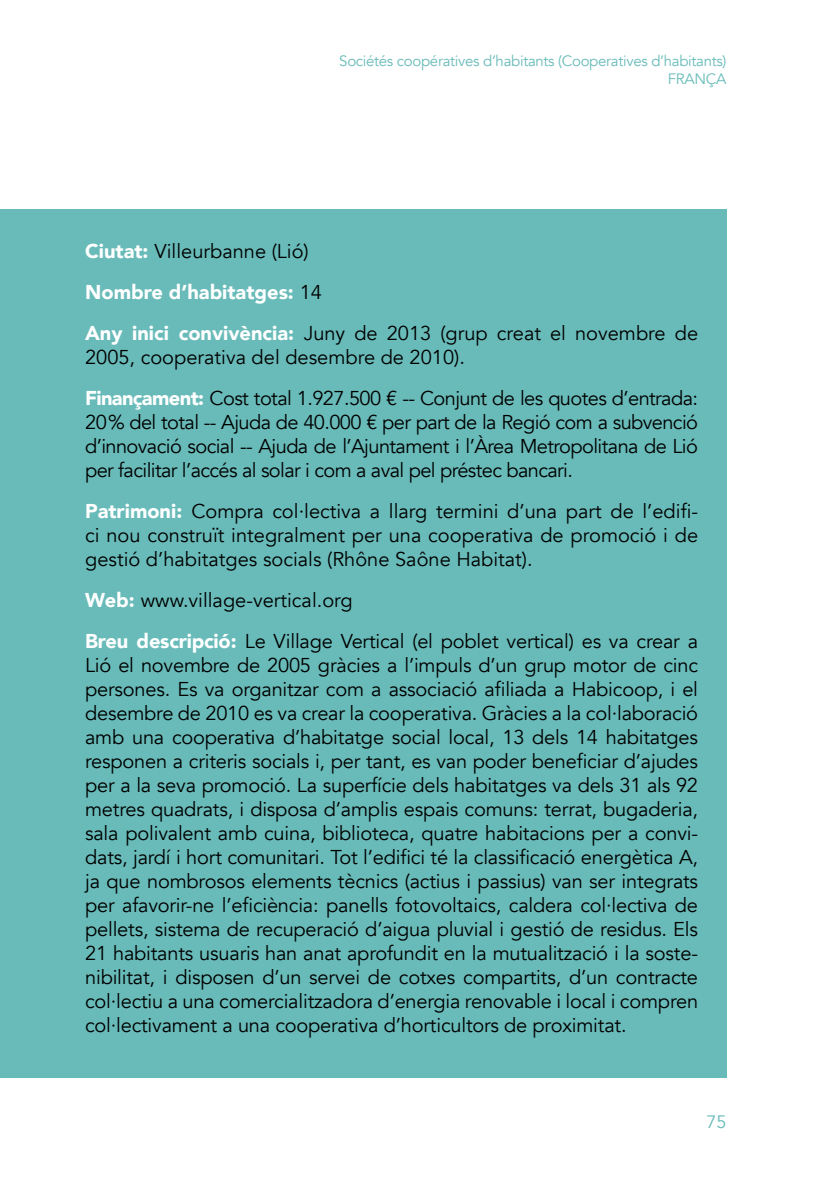
<style>
.page{position:relative;width:840px;height:1191px;background:#fff}
.page>*{position:absolute;margin:0;border:0;box-sizing:border-box;transform-origin:0 0}
.t1{font:20px/24px "Avenir";letter-spacing:-.01em;color:#000;text-align:justify}
.t2{font:20px/41px "Avenir";letter-spacing:-.03em;color:#000}
.t3{font:18px "Avenir";color:#68bbb9}
.t4{font:15px/18.2px "Avenir";letter-spacing:-.02em;color:#68bbb9;text-align:right}
.s1{font-weight:900;color:#fff}
</style>
<div class="page">
<div style="left:0;top:209px;width:726px;height:868px;background:#68bbb9"></div>
<p class="t4" style="left:339px;top:52px;width:388px">Sociétés coopératives d’habitants (Cooperatives d’habitants)<br>FRANÇA</p>
<p class="t1" style="left:85px;top:231px;width:614px;line-height:41px;text-align:left"><span class="s1">Ciutat:</span> Villeurbanne (Lió)<br><span class="s1">Nombre d’habitatges:</span> 14<br><span class="s1">Any inici convivència:</span> Juny de 2013 (grup creat el novembre de</p>
<p class="t2" style="left:85px;top:337px;width:614px">2005, cooperativa del desembre de 2010).<br><span class="s1">Finançament:</span> Cost total 1.927.500 € -- Conjunt de les quotes d’entrada:</p>
<p class="t1" style="left:85px;top:410px;width:614px">20% del total -- Ajuda de 40.000 € per part de la Regió com a subvenció d’innovació social -- Ajuda de l’Ajuntament i l’Àrea Metropolitana de Lió per facilitar l’accés al solar i com a aval pel préstec bancari.</p>
<p class="t1" style="left:85px;top:499px;width:614px"><span class="s1">Patrimoni:</span> Compra col·lectiva a llarg termini d’una part de l’edifi&shy;ci nou construït integralment per una cooperativa de promoció i de gestió d’habitatges socials (Rhône Saône Habitat).</p>
<p class="t1" style="left:85px;top:580px;width:614px;line-height:41px"><span class="s1">Web:</span> www.village-vertical.org<br><span class="s1">Breu descripció:</span> Le Village Vertical (el poblet vertical) es va crear a</p>
<p class="t1" style="left:85px;top:653px;width:614px">Lió el novembre de 2005 gràcies a l’impuls d’un grup motor de cinc persones. Es va organitzar com a associació afiliada a Habicoop, i el desembre de 2010 es va crear la cooperativa. Gràcies a la col·laboració amb una cooperativa d’habitatge social local, 13 dels 14 habitatges responen a criteris socials i, per tant, es van poder beneficiar d’ajudes per a la seva promoció. La superfície dels habitatges va dels 31 als 92 metres quadrats, i disposa d’amplis espais comuns: terrat, bugaderia, sala polivalent amb cuina, biblioteca, quatre habitacions per a convi&shy;dats, jardí i hort comunitari. Tot l’edifici té la classificació energètica A, ja que nombrosos elements tècnics (actius i passius) van ser integrats per afavorir-ne l’eficiència: panells fotovoltaics, caldera col·lectiva de pellets, sistema de recuperació d’aigua pluvial i gestió de residus. Els 21 habitants usuaris han anat aprofundit en la mutualització i la soste&shy;nibilitat, i disposen d’un servei de cotxes compartits, d’un contracte col·lectiu a una comercialitzadora d’energia renovable i local i compren col·lectivament a una cooperativa d’horticultors de proximitat.</p>
<p class="t3" style="left:706px;top:1110px;width:22px">75</p>
</div>
